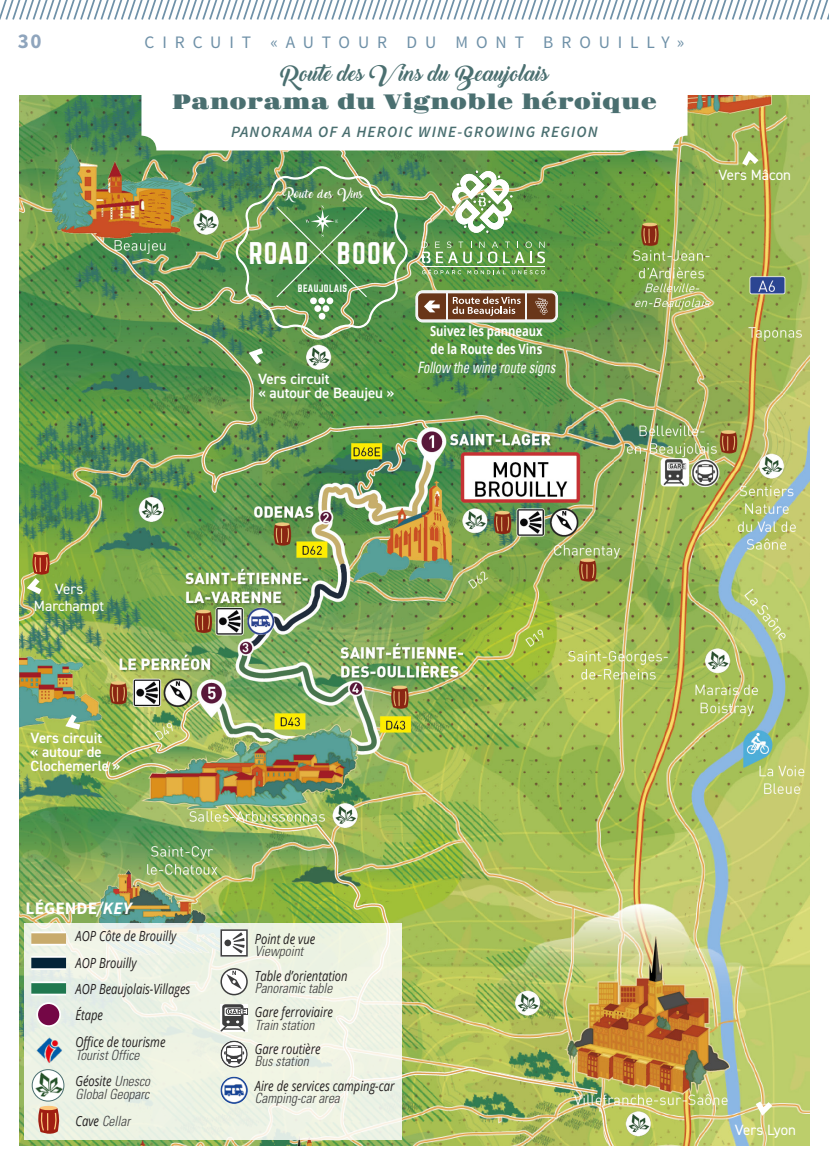
<style>
.page{position:relative;width:829px;height:1166px;background:#fff}
.page>*{position:absolute;margin:0;border:0;box-sizing:border-box;transform-origin:0 0}
.t1{font:27.47px "Norwester";letter-spacing:.04em;color:#fff}
.t2{font:21px "Gravitas One";color:#4a6f70}
.t3{font:21px "Backto Black Demo";letter-spacing:.015em;color:#4a6f70}
.t4{font:700 21px "Source Sans Pro";color:#8fa5bd}
.t5{font:17.5px "Source Sans Pro";letter-spacing:.45em;color:#6f91a8}
.t6{font:700 17.5px "Source Sans Pro";color:#fff}
.t7{font:italic 600 15.75px "Source Sans Pro";letter-spacing:.075em;color:#4a6f70}
.t8{font:italic condensed 15.75px "Univers";color:#fff;scale:.8 1}
.t9{font:600 14.88px/14px "DIN2014";color:#fff}
.t10{font:14.88px "DIN2014";color:#fff}
.t11{font:italic 14px/12.2px "Open Sans";color:#231f20;scale:.8 1}
.t12{font:italic 300 condensed 14px/13.1px "Univers";color:#3e3e3f;scale:.95 1}
.t13{font:700 14px/17.5px "Open Sans";color:#fff;scale:.8 1}
.t14{font:9.28px "Norwester";letter-spacing:.05em;color:#fff}
.t15{font:7.7px "Amarillo";letter-spacing:.05em;color:#fff}
.s1{font-style:italic}
.s2{font-family:"Univers";font-weight:300;font-stretch:condensed;color:#3e3e3f}
.s3{font-family:"Open Sans";font-weight:400;font-stretch:normal;color:#231f20}
</style>
<div class="page">
<img style="left:20px;top:96px;width:789px;height:1050px">
<svg style="left:25px;top:924px;width:377px;height:216px;background:#edf2e5"></svg>
<img style="left:34px;top:1035px;width:29px;height:29px">
<div style="left:37px;top:1003px;width:23px;height:23px;background:#740746;border-radius:50%"></div>
<div style="left:36px;top:1002px;width:25px;height:25px;border:2px solid #fff;border-radius:50%"></div>
<hr style="left:40px;top:1106px;width:17px;height:4px;background:#fdc77b;border-radius:50%">
<svg style="left:38px;top:1108px;width:23px;height:28px"></svg>
<svg style="left:220px;top:956px;width:28px;height:1px"></svg>
<svg style="left:220px;top:929px;width:28px;height:27px"></svg>
<svg style="left:220px;top:1004px;width:28px;height:27px"></svg>
<svg style="left:220px;top:968px;width:28px;height:27px"></svg>
<img style="left:220px;top:1076px;width:28px;height:28px;border-radius:14px">
<svg style="left:220px;top:1040px;width:28px;height:28px"></svg>
<div style="left:31px;top:956px;width:35px;height:14px;background:#bfc7cc"></div>
<div style="left:31px;top:958px;width:35px;height:10px;background:#042338"></div>
<div style="left:31px;top:931px;width:35px;height:14px;background:#fff"></div>
<div style="left:31px;top:933px;width:35px;height:11px;background:#c8ab6c"></div>
<svg style="left:31px;top:981px;width:35px;height:14px"></svg>
<div style="left:31px;top:983px;width:35px;height:10px;background:#20784f"></div>
<svg style="left:737px;top:147px;width:27px;height:25px"></svg>
<svg style="left:750px;top:1095px;width:27px;height:25px"></svg>
<svg style="left:34px;top:551px;width:14px;height:4px"></svg>
<img style="left:32px;top:1069px;width:32px;height:32px;border-radius:16px">
<div style="left:32px;top:1069px;width:32px;height:32px;border:1px solid #4a6f70;border-radius:50%"></div>
<svg style="left:0;top:0;width:828px;height:20px"></svg>
<svg style="left:415px;top:290px;width:143px;height:32px"></svg>
<div style="left:481px;top:290px;width:14px;height:32px;background:#cbcfcc"></div>
<hr style="left:493px;top:290px;width:2px;height:32px;background:#e6e7e9">
<svg style="left:415px;top:291px;width:143px;height:31px"></svg>
<svg style="left:236px;top:166px;width:171px;height:172px;background:#639859"></svg>
<div style="left:318px;top:313px;width:7px;height:7px;background:#fff;border-radius:50%"></div>
<div style="left:314px;top:305px;width:7px;height:7px;background:#fff;border-radius:50%"></div>
<div style="left:322px;top:305px;width:7px;height:7px;background:#fff;border-radius:50%"></div>
<div style="left:310px;top:297px;width:7px;height:7px;background:#fff;border-radius:50%"></div>
<div style="left:318px;top:297px;width:7px;height:7px;background:#fff;border-radius:50%"></div>
<div style="left:326px;top:297px;width:7px;height:7px;background:#fff;border-radius:50%"></div>
<svg style="left:477px;top:241px;width:54px;height:22px"></svg>
<svg style="left:537px;top:242px;width:8px;height:21px"></svg>
<svg style="left:421px;top:241px;width:50px;height:22px"></svg>
<svg style="left:422px;top:269px;width:39px;height:5px"></svg>
<svg style="left:467px;top:270px;width:38px;height:4px"></svg>
<svg style="left:512px;top:270px;width:33px;height:4px"></svg>
<svg style="left:451px;top:170px;width:61px;height:63px"></svg>
<svg style="left:22px;top:553px;width:29px;height:46px"></svg>
<svg style="left:61px;top:708px;width:25px;height:25px"></svg>
<svg style="left:244px;top:344px;width:25px;height:26px"></svg>
<div style="left:141px;top:46px;width:546px;height:104px;background:#fff;border-radius:15px"></div>
<p class="t4" style="left:18px;top:27px;width:25px">30</p>
<p class="t5" style="left:144px;top:31px;width:541px">CIRCUIT «AUTOUR DU MONT BROUILLY»</p>
<p class="t3" style="left:280px;top:61px;width:270px">Route des V ins du Beaujolais</p>
<p class="t2" style="left:172px;top:89px;width:486px">Panorama du Vignoble héroïque</p>
<p class="t7" style="left:231px;top:122px;width:368px">PANORAMA OF A HEROIC WINE-GROWING REGION</p>
<p class="t15" style="left:282px;top:191px;width:83px">Route des Vins</p>
<p class="t1" style="left:249px;top:239px;width:149px">ROAD BOOK</p>
<p class="t14" style="left:298px;top:284px;width:51px">BEAUJOLAIS</p>
<p class="t9" style="left:258px;top:371px;width:73px">Vers circuit</p>
<p class="t9" style="left:258px;top:385px;width:138px">« autour de Beaujeu »</p>
<p class="t13" style="left:430px;top:322px;width:142px">Suivez les panneaux de la Route des Vins</p>
<p class="t8" style="left:417px;top:357px;width:174px">Follow the wine route signs</p>
<p class="t10" style="left:718px;top:166px;width:74px">Vers Mâcon</p>
<p class="t10" style="left:55px;top:579px;width:30px">Vers</p>
<p class="t10" style="left:34px;top:597px;width:72px">Marchampt</p>
<p class="t9" style="left:31px;top:731px;width:73px">Vers circuit</p>
<p class="t9" style="left:31px;top:745px;width:91px">« autour de<br>Clochemerle »</p>
<p class="t6" style="left:26px;top:896px;width:107px">LÉGENDE<span class="s1">/KEY</span></p>
<p class="t11" style="left:75px;top:929px;width:128px">AOP Côte de Brouilly</p>
<p class="t11" style="left:75px;top:956px;width:78px">AOP Brouilly</p>
<p class="t11" style="left:75px;top:982px;width:145px">AOP Beaujolais-Villages</p>
<p class="t11" style="left:75px;top:1009px;width:36px">Étape</p>
<p class="t11" style="left:75px;top:1034px;width:114px;line-height:13.1px">Office de tourisme<br><span class="s2">Tourist Office</span></p>
<p class="t12" style="left:75px;top:1075px;width:80px"><span class="s3">Géosite</span> Unesco<br>Global Geoparc</p>
<p class="t12" style="left:75px;top:1114px;width:59px"><span class="s3">Cave</span> Cellar</p>
<p class="t11" style="left:255px;top:932px;width:77px">Point de vue</p>
<p class="t12" style="left:255px;top:944px;width:53px">Viewpoint</p>
<p class="t11" style="left:255px;top:969px;width:117px">Table d’orientation</p>
<p class="t12" style="left:255px;top:981px;width:83px">Panoramic table</p>
<p class="t11" style="left:255px;top:1005px;width:99px">Gare ferroviaire<br><span class="s2">Train station</span></p>
<p class="t11" style="left:255px;top:1042px;width:84px">Gare routière<br><span class="s2">Bus station</span></p>
<p class="t11" style="left:255px;top:1079px;width:176px">Aire de services camping-car<br><span class="s2">Camping-car area</span></p>
<p class="t10" style="left:734px;top:1121px;width:63px">Vers Lyon</p>
</div>
